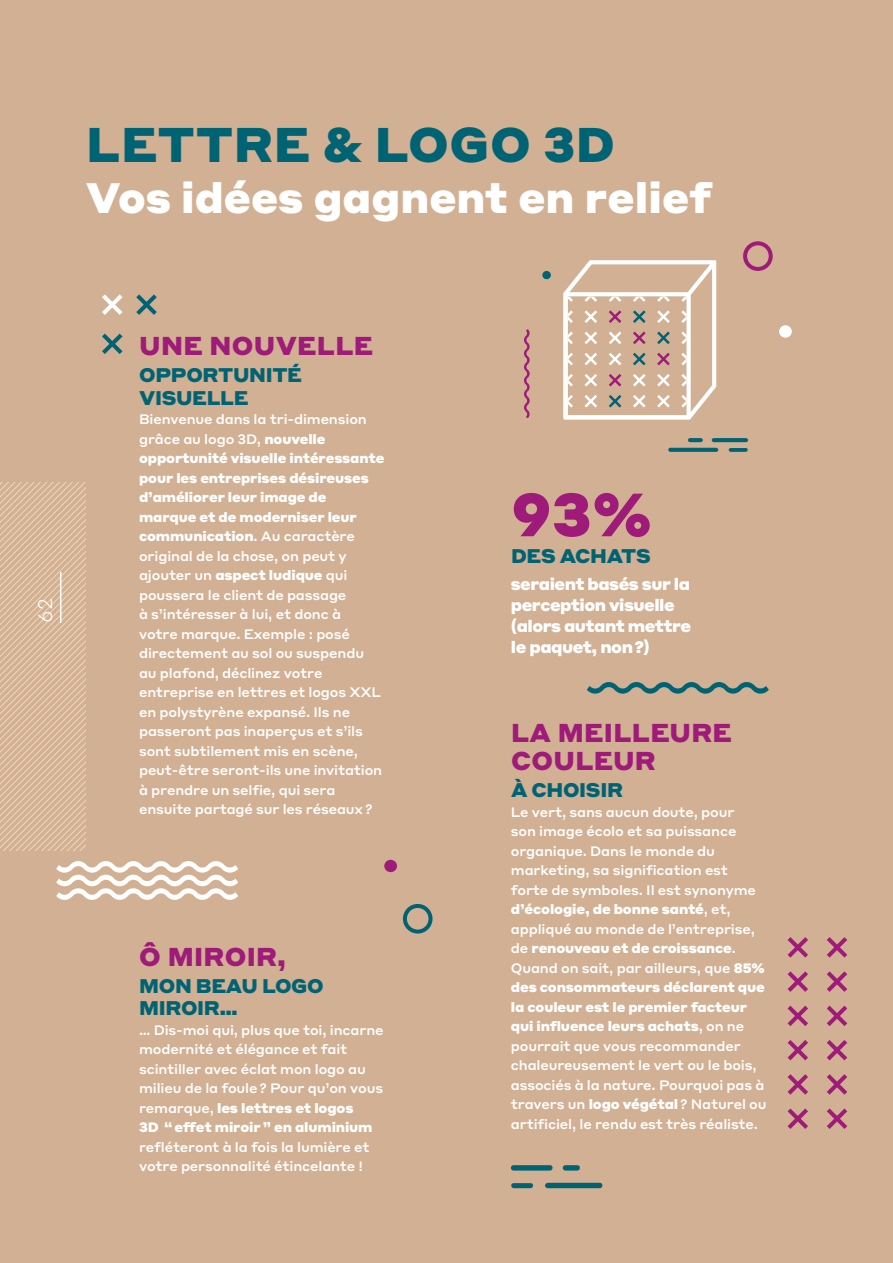
<style>
.page{position:relative;width:893px;height:1263px;background:#d2b093}
.page>*{position:absolute;margin:0;border:0;box-sizing:border-box;transform-origin:0 0}
.t1{font:900 60px "Styrene A";color:#9e1b79}
.t2{font:900 48px "Styrene A";letter-spacing:.01em;color:#006374}
.t3{font:900 42px "Styrene A";color:#fff}
.t4{font:900 25.5px/28.5px "Styrene A";letter-spacing:.01em;color:#9e1b79}
.t5{font:900 19.5px/22.5px "Styrene A";letter-spacing:-.02em;color:#006374}
.t6{font:300 19.5px "Styrene A";color:#fff}
.t7{font:900 16.5px/21px "Styrene A";letter-spacing:-.03em;color:#fff}
.t8{font:500 13.5px/19.5px "Styrene A";letter-spacing:-.01em;color:#fff}
.s1{font-weight:900}
</style>
<div class="page">
<svg style="left:403px;top:904px;width:29px;height:29px"></svg>
<svg style="left:743px;top:241px;width:30px;height:30px"></svg>
<svg style="left:788px;top:1074px;width:20px;height:21px"></svg>
<svg style="left:788px;top:1040px;width:20px;height:20px"></svg>
<svg style="left:788px;top:1006px;width:20px;height:20px"></svg>
<svg style="left:788px;top:971px;width:20px;height:21px"></svg>
<svg style="left:788px;top:937px;width:20px;height:20px"></svg>
<svg style="left:788px;top:1108px;width:20px;height:21px"></svg>
<svg style="left:827px;top:1074px;width:20px;height:21px"></svg>
<svg style="left:827px;top:1040px;width:20px;height:20px"></svg>
<svg style="left:827px;top:1006px;width:20px;height:20px"></svg>
<svg style="left:827px;top:971px;width:20px;height:21px"></svg>
<svg style="left:827px;top:937px;width:20px;height:20px"></svg>
<svg style="left:827px;top:1108px;width:20px;height:21px"></svg>
<svg style="left:587px;top:682px;width:182px;height:12px"></svg>
<svg style="left:524px;top:329px;width:6px;height:89px"></svg>
<div style="left:779px;top:325px;width:13px;height:13px;background:#fff;border-radius:50%"></div>
<div style="left:384px;top:860px;width:13px;height:12px;background:#9e1b79;border-radius:50%"></div>
<div style="left:542px;top:271px;width:9px;height:8px;background:#006374;border-radius:50%"></div>
<svg style="left:56px;top:861px;width:182px;height:39px"></svg>
<div style="left:545px;top:1183px;width:57px;height:5px;background:#006374;border-radius:3px"></div>
<div style="left:511px;top:1183px;width:22px;height:5px;background:#006374;border-radius:3px"></div>
<div style="left:511px;top:1165px;width:41px;height:5px;background:#006374;border-radius:3px"></div>
<div style="left:563px;top:1165px;width:17px;height:5px;background:#006374;border-radius:3px"></div>
<svg style="left:668px;top:448px;width:50px;height:4px"></svg>
<svg style="left:729px;top:448px;width:19px;height:4px"></svg>
<svg style="left:712px;top:438px;width:36px;height:4px"></svg>
<svg style="left:688px;top:438px;width:15px;height:4px"></svg>
<svg style="left:102px;top:294px;width:21px;height:21px"></svg>
<svg style="left:136px;top:294px;width:21px;height:21px"></svg>
<svg style="left:102px;top:334px;width:21px;height:20px"></svg>
<svg style="left:563px;top:260px;width:154px;height:160px"></svg>
<svg style="left:0;top:483px;width:85px;height:367px"></svg>
<hr style="left:60px;top:572px;width:1px;height:51px;background:#fff">
<h2 class="t2" style="left:86px;top:104px;width:530px">LETTRE &amp; LOGO 3D</h2>
<h3 class="t3" style="left:86px;top:161px;width:627px">Vos idées gagnent en relief</h3>
<h3 class="t6" style="left:29px;top:623px;width:26px;rotate:-90deg">62</h3>
<h3 class="t4" style="left:139px;top:330px;width:235px">UNE NOUVELLE</h3>
<h3 class="t5" style="left:139px;top:362px;width:164px">OPPORTUNITÉ<br>VISUELLE</h3>
<p class="t8" style="left:139px;top:409px;width:247px">Bienvenue dans la tri-dimension grâce au logo 3D, <span class="s1">nouvelle opportunité visuelle intéressante pour les entreprises désireuses d’améliorer leur image de marque et de moderniser leur communication</span>. Au caractère original de la chose, on peut y ajouter un <span class="s1">aspect ludique</span> qui poussera le client de passage<br>à s’intéresser à lui, et donc à<br>votre marque. Exemple : posé directement au sol ou suspendu au plafond, déclinez votre entreprise en lettres et logos XXL en polystyrène expansé. Ils ne passeront pas inaperçus et s’ils sont subtilement mis en scène, peut-être seront-ils une invitation à prendre un selfie, qui sera ensuite partagé sur les réseaux ?</p>
<h3 class="t4" style="left:139px;top:940px;width:149px">Ô MIROIR,</h3>
<h3 class="t5" style="left:139px;top:973px;width:186px">MON BEAU LOGO<br>MIROIR…</h3>
<p class="t8" style="left:139px;top:1019px;width:246px">… Dis-moi qui, plus que toi, incarne modernité et élégance et fait scintiller avec éclat mon logo au milieu de la foule ? Pour qu’on vous remarque, <span class="s1">les lettres et logos<br>3D “ effet miroir ” en aluminium</span></p>
<p class="t8" style="left:139px;top:1136px;width:232px">refléteront à la fois la lumière et votre personnalité étincelante !</p>
<h1 class="t1" style="left:511px;top:463px;width:142px">93%</h1>
<h3 class="t5" style="left:511px;top:543px;width:141px">DES ACHATS</h3>
<p class="t7" style="left:511px;top:572px;width:182px">seraient basés sur la perception visuelle (alors autant mettre le paquet, non ?)</p>
<h3 class="t4" style="left:511px;top:716px;width:222px">LA MEILLEURE<br>COULEUR</h3>
<h3 class="t5" style="left:511px;top:777px;width:114px">À CHOISIR</h3>
<p class="t8" style="left:511px;top:801px;width:257px">Le vert, sans aucun doute, pour<br>son image écolo et sa puissance organique. Dans le monde du marketing, sa signification est forte de symboles. Il est synonyme <span class="s1">d’écologie, de bonne santé</span>, et, appliqué au monde de l’entreprise, de <span class="s1">renouveau et de croissance</span>.<br>Quand on sait, par ailleurs, que <span class="s1">85% des consommateurs déclarent que la couleur est le premier facteur qui influence leurs achats</span>, on ne pourrait que vous recommander chaleureusement le vert ou le bois, associés à la nature. Pourquoi pas à travers un <span class="s1">logo végétal</span> ? Naturel ou artificiel, le rendu est très réaliste.</p>
</div>
